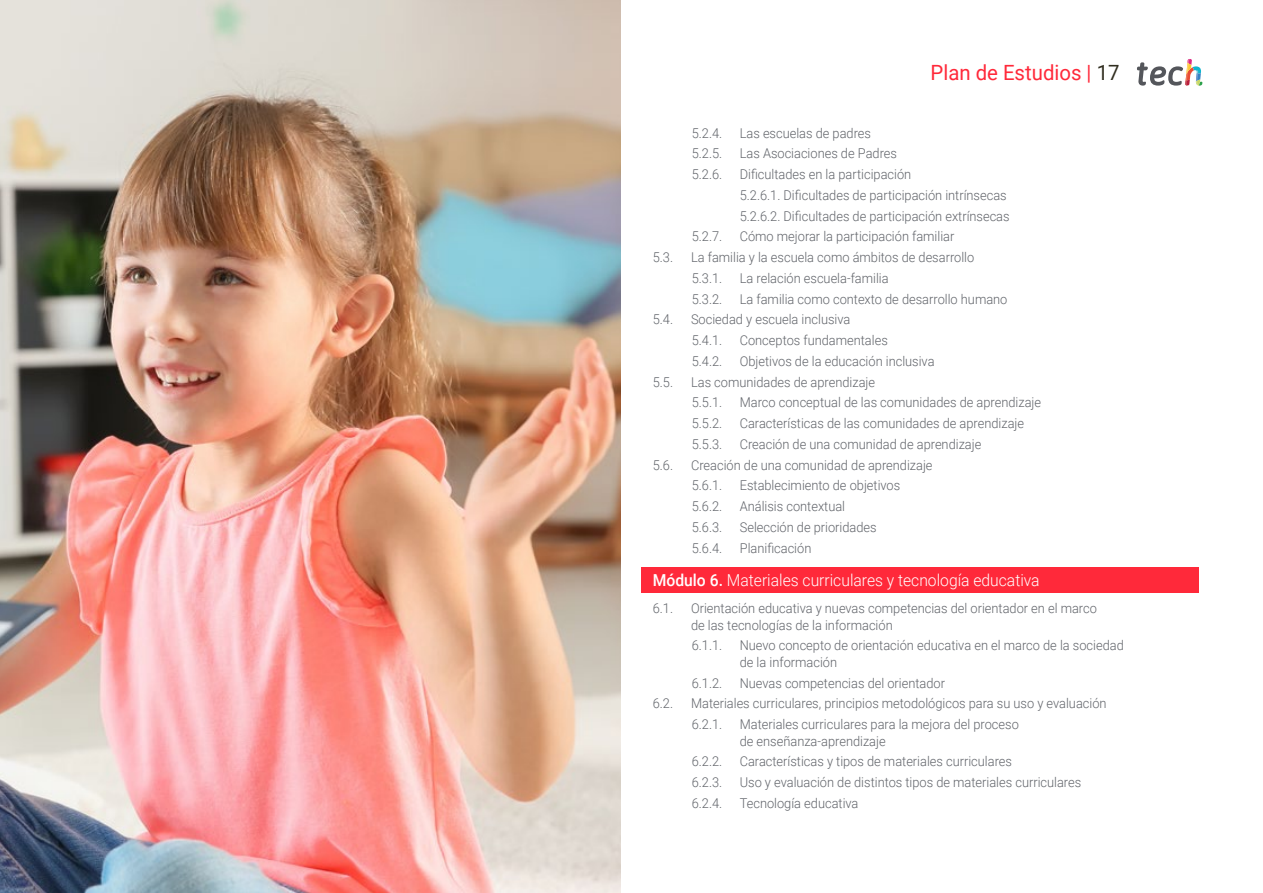
<style>
.page{position:relative;width:1263px;height:893px;background:#fff}
.page>*{position:absolute;margin:0;border:0;box-sizing:border-box;transform-origin:0 0}
.t1{font:21px "Roboto";color:#ff293a}
.t2{font:300 16.5px "Roboto";color:#fff;scale:.95 1}
.t3{font:300 13.5px/20.7px "Roboto";color:#61646a;scale:.95 1}
.s1{color:#312e20}
.s2{font-weight:500}
</style>
<div class="page">
<img style="left:0;top:0;width:621px;height:893px">
<div style="left:642px;top:567px;width:557px;height:25px;background:#ff293a"></div>
<svg style="left:1137px;top:59px;width:65px;height:27px"></svg>
<h1 class="t1" style="left:930px;top:57px;width:191px">Plan de Estudios | <span class="s1">17</span></h1>
<p class="t3" style="left:692px;top:122px;width:34px">5.2.4.</p>
<p class="t3" style="left:740px;top:122px;width:140px">Las escuelas de padres</p>
<p class="t3" style="left:692px;top:143px;width:34px">5.2.5.</p>
<p class="t3" style="left:740px;top:143px;width:167px">Las Asociaciones de Padres</p>
<p class="t3" style="left:692px;top:164px;width:34px">5.2.6.</p>
<p class="t3" style="left:740px;top:164px;width:286px">Dificultades en la participación<br>5.2.6.1. Dificultades de participación intrínsecas<br>5.2.6.2. Dificultades de participación extrínsecas</p>
<p class="t3" style="left:692px;top:226px;width:34px">5.2.7.</p>
<p class="t3" style="left:740px;top:226px;width:227px">Cómo mejorar la participación familiar</p>
<p class="t3" style="left:653px;top:247px;width:23px">5.3.</p>
<p class="t3" style="left:691px;top:247px;width:300px">La familia y la escuela como ámbitos de desarrollo<br>5.3.1.</p>
<p class="t3" style="left:740px;top:267px;width:158px">La relación escuela-familia</p>
<p class="t3" style="left:692px;top:288px;width:34px">5.3.2.</p>
<p class="t3" style="left:740px;top:288px;width:283px">La familia como contexto de desarrollo humano</p>
<p class="t3" style="left:653px;top:309px;width:23px">5.4.</p>
<p class="t3" style="left:691px;top:309px;width:169px">Sociedad y escuela inclusiva<br>5.4.1.</p>
<p class="t3" style="left:740px;top:330px;width:157px">Conceptos fundamentales</p>
<p class="t3" style="left:692px;top:350px;width:34px">5.4.2.</p>
<p class="t3" style="left:740px;top:350px;width:207px">Objetivos de la educación inclusiva</p>
<p class="t3" style="left:653px;top:371px;width:23px">5.5.</p>
<p class="t3" style="left:691px;top:371px;width:195px">Las comunidades de aprendizaje<br>5.5.1.</p>
<p class="t3" style="left:740px;top:392px;width:319px">Marco conceptual de las comunidades de aprendizaje</p>
<p class="t3" style="left:692px;top:413px;width:34px">5.5.2.</p>
<p class="t3" style="left:740px;top:413px;width:301px">Características de las comunidades de aprendizaje</p>
<p class="t3" style="left:692px;top:433px;width:34px">5.5.3.</p>
<p class="t3" style="left:740px;top:433px;width:256px">Creación de una comunidad de aprendizaje</p>
<p class="t3" style="left:653px;top:454px;width:23px">5.6.</p>
<p class="t3" style="left:691px;top:454px;width:256px">Creación de una comunidad de aprendizaje<br>5.6.1.</p>
<p class="t3" style="left:740px;top:475px;width:170px">Establecimiento de objetivos</p>
<p class="t3" style="left:692px;top:496px;width:34px">5.6.2.</p>
<p class="t3" style="left:740px;top:496px;width:112px">Análisis contextual</p>
<p class="t3" style="left:692px;top:516px;width:34px">5.6.3.</p>
<p class="t3" style="left:740px;top:516px;width:146px">Selección de prioridades</p>
<p class="t3" style="left:692px;top:537px;width:34px">5.6.4.</p>
<p class="t3" style="left:740px;top:537px;width:77px">Planificación</p>
<p class="t2" style="left:653px;top:568px;width:409px"><span class="s2">Módulo 6.</span> Materiales curriculares y tecnología educativa</p>
<p class="t3" style="left:653px;top:597px;width:23px">6.1.</p>
<p class="t3" style="left:691px;top:599px;width:429px;line-height:16.5px">Orientación educativa y nuevas competencias del orientador en el marco de las tecnologías de la información</p>
<p class="t3" style="left:692px;top:635px;width:34px">6.1.1.</p>
<p class="t3" style="left:740px;top:637px;width:406px;line-height:16.5px">Nuevo concepto de orientación educativa en el marco de la sociedad de la información</p>
<p class="t3" style="left:692px;top:672px;width:34px">6.1.2.</p>
<p class="t3" style="left:740px;top:672px;width:218px">Nuevas competencias del orientador</p>
<p class="t3" style="left:653px;top:693px;width:23px">6.2.</p>
<p class="t3" style="left:691px;top:693px;width:439px">Materiales curriculares, principios metodológicos para su uso y evaluación<br>6.2.1.</p>
<p class="t3" style="left:740px;top:715px;width:295px;line-height:16.5px">Materiales curriculares para la mejora del proceso de enseñanza-aprendizaje</p>
<p class="t3" style="left:692px;top:751px;width:34px">6.2.2.</p>
<p class="t3" style="left:740px;top:751px;width:288px">Características y tipos de materiales curriculares</p>
<p class="t3" style="left:692px;top:771px;width:34px">6.2.3.</p>
<p class="t3" style="left:740px;top:771px;width:361px">Uso y evaluación de distintos tipos de materiales curriculares</p>
<p class="t3" style="left:692px;top:792px;width:34px">6.2.4.</p>
<p class="t3" style="left:740px;top:792px;width:126px">Tecnología educativa</p>
</div>
